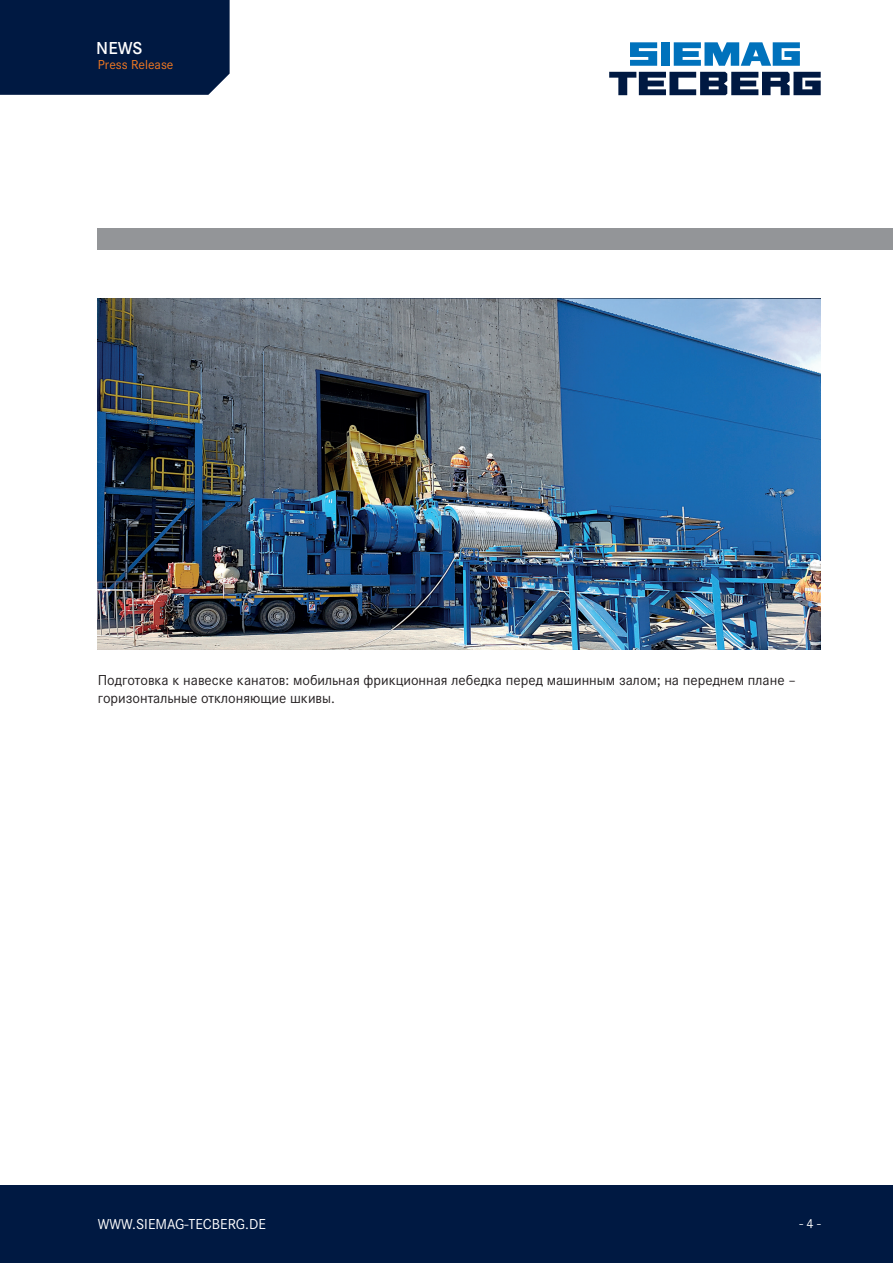
<style>
.page{position:relative;width:893px;height:1263px;background:#fff}
.page>*{position:absolute;margin:0;border:0;box-sizing:border-box;transform-origin:0 0}
.t1{font:600 18px "Corporate S";color:#fff}
.t2{font:15px/18px "Corporate S";color:#231f20}
.t3{font:15px "Corporate S";color:#fff}
.t4{font:13.5px "Corporate S";color:#f47921}
.t5{font:13.5px "Corporate S";color:#fff}
</style>
<div class="page">
<div style="left:0;top:1185px;width:893px;height:78px;background:#001942"></div>
<div style="left:98px;top:228px;width:795px;height:22px;background:#939598"></div>
<div style="left:0;top:0;width:230px;height:95px;background:#001942"></div>
<svg style="left:609px;top:72px;width:212px;height:23px"></svg>
<svg style="left:630px;top:42px;width:27px;height:24px"></svg>
<div style="left:661px;top:42px;width:9px;height:24px;background:#0072bc"></div>
<svg style="left:674px;top:42px;width:126px;height:24px"></svg>
<img style="left:98px;top:299px;width:723px;height:351px">
<p class="t1" style="left:96px;top:34px;width:48px">NEWS</p>
<p class="t4" style="left:98px;top:55px;width:77px">Press Release</p>
<p class="t2" style="left:98px;top:670px;width:700px">Подготовка к навеске канатов: мобильная фрикционная лебедка перед машинным залом; на переднем плане – горизонтальные отклоняющие шкивы.</p>
<p class="t3" style="left:98px;top:1213px;width:170px">WWW.SIEMAG-TECBERG.DE</p>
<p class="t5" style="left:799px;top:1213px;width:23px">- 4 -</p>
</div>
